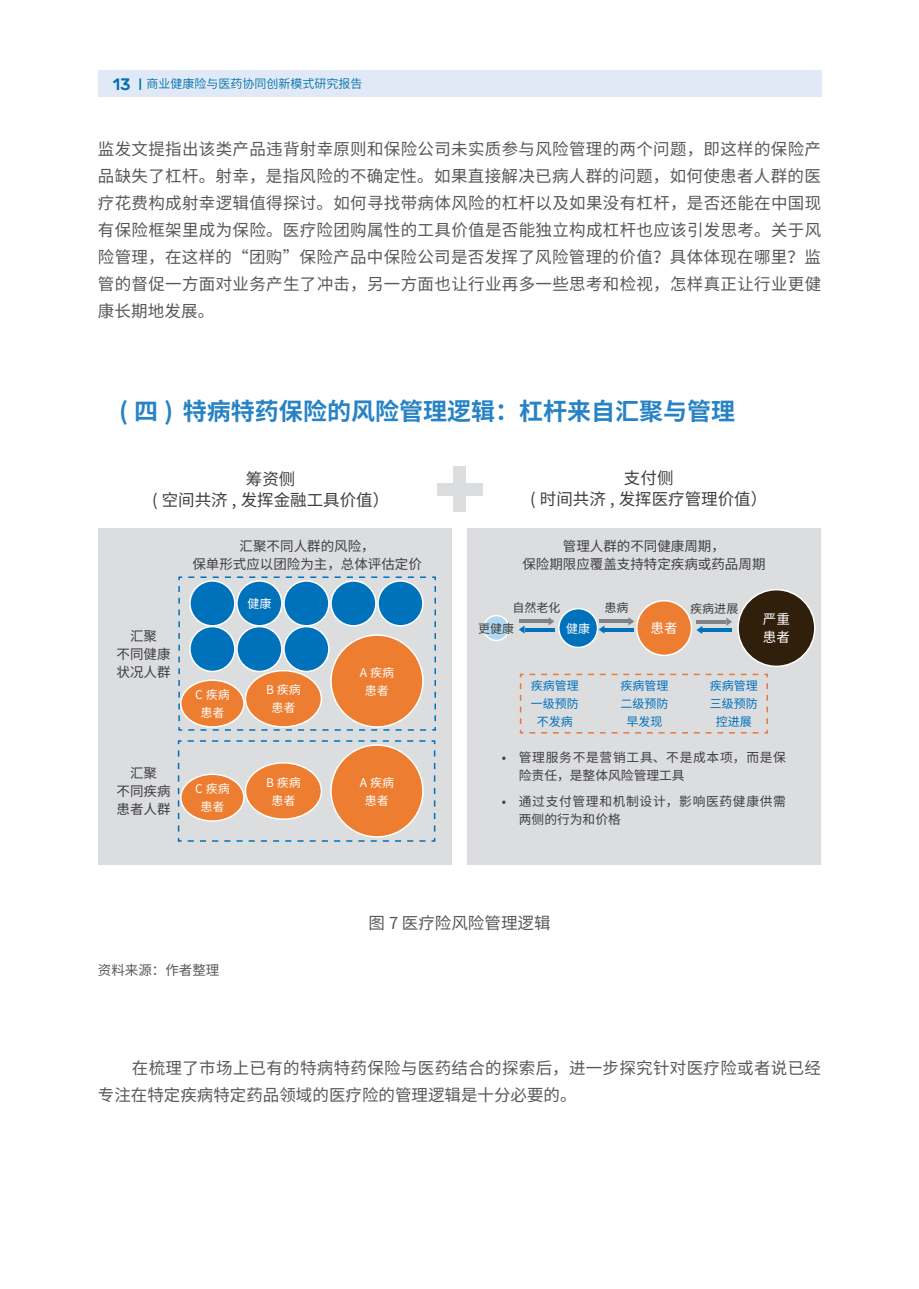
<style>
.page{position:relative;width:919px;height:1289px;background:#fff}
.page>*{position:absolute;margin:0;border:0;box-sizing:border-box;transform-origin:0 0}
.标题3{font:700 24px "Source Han Sans CN";color:#2783c5}
.图标题{font:16.5px/27px "Source Han Sans CN";letter-spacing:.02em;color:#57585a;text-align:justify}
.t1{font:16.5px "Source Han Sans CN";color:#3e3e3f}
.图标题-2{font:16.5px "Source Han Sans CN";color:#57585a}
.t2{font:13.5px/18px "Source Han Sans CN";color:#3e3e3f}
.t3{font:13.5px "Source Han Sans CN";color:#57585a}
.t4{font:13.5px "Source Han Sans CN";color:#fff}
.t5{font:12.75px/18px "Source Han Sans CN";letter-spacing:.05em;color:#3e3e3f}
.t6{font:12px "Source Han Sans CN";color:#fff}
.t7{font:12px/18px "Source Han Sans CN";color:#0072bc}
.t8{font:12px "Source Han Sans CN";color:#0072af}
.t9{font:12px "Source Han Sans CN";color:#3e3e3f}
.s1{font-family:"Rubik";font-weight:500;font-size:16.5px}
.s2{font-family:"Rubik";font-size:16.5px}
</style>
<div class="page">
<div style="left:98px;top:70px;width:723px;height:27px;background:#e1e9f6"></div>
<div style="left:467px;top:527px;width:353px;height:337px;background:#dcdddf"></div>
<div style="left:98px;top:528px;width:354px;height:337px;background:#dcdddf"></div>
<div style="left:437px;top:483px;width:45px;height:12px;background:#dcdddf"></div>
<div style="left:453px;top:466px;width:13px;height:46px;background:#dcdddf"></div>
<svg style="left:178px;top:576px;width:258px;height:155px"></svg>
<svg style="left:177px;top:740px;width:259px;height:102px"></svg>
<div style="left:738px;top:589px;width:76px;height:77px;background:#2f1f0b;border-radius:50%"></div>
<div style="left:737px;top:589px;width:78px;height:78px;border:2px solid #fff;border-radius:50%"></div>
<div style="left:636px;top:600px;width:55px;height:55px;background:#ed7d30;border-radius:50%"></div>
<div style="left:636px;top:600px;width:56px;height:56px;border:2px solid #fff;border-radius:50%"></div>
<div style="left:558px;top:608px;width:39px;height:39px;background:#0072bc;border-radius:50%"></div>
<div style="left:558px;top:608px;width:40px;height:40px;border:2px solid #fff;border-radius:50%"></div>
<div style="left:331px;top:635px;width:92px;height:92px;background:#ed7d30;border-radius:50%"></div>
<div style="left:330px;top:634px;width:93px;height:93px;border:2px solid #fff;border-radius:50%"></div>
<div style="left:245px;top:670px;width:76px;height:57px;background:#ed7d30;border-radius:50%"></div>
<div style="left:245px;top:670px;width:77px;height:57px;border:2px solid #fff;border-radius:50%"></div>
<div style="left:245px;top:762px;width:76px;height:57px;background:#ed7d30;border-radius:50%"></div>
<div style="left:245px;top:762px;width:77px;height:58px;border:2px solid #fff;border-radius:50%"></div>
<div style="left:181px;top:680px;width:63px;height:47px;background:#ed7d30;border-radius:50%"></div>
<div style="left:180px;top:679px;width:65px;height:48px;border:2px solid #fff;border-radius:50%"></div>
<div style="left:181px;top:774px;width:63px;height:47px;background:#ed7d30;border-radius:50%"></div>
<div style="left:180px;top:773px;width:65px;height:48px;border:2px solid #fff;border-radius:50%"></div>
<div style="left:331px;top:745px;width:92px;height:92px;background:#ed7d30;border-radius:50%"></div>
<div style="left:330px;top:744px;width:93px;height:93px;border:2px solid #fff;border-radius:50%"></div>
<div style="left:484px;top:615px;width:24px;height:25px;background:#b1d7f1;border-radius:50%"></div>
<div style="left:483px;top:615px;width:26px;height:26px;border:2px solid #fff;border-radius:50%"></div>
<svg style="left:519px;top:673px;width:249px;height:61px"></svg>
<hr style="left:524px;top:628px;width:30px;height:3px;background:#0072bc">
<svg style="left:519px;top:626px;width:5px;height:7px"></svg>
<hr style="left:519px;top:619px;width:29px;height:4px;background:#808285">
<svg style="left:548px;top:617px;width:6px;height:8px"></svg>
<hr style="left:604px;top:628px;width:30px;height:3px;background:#0072bc">
<svg style="left:599px;top:626px;width:5px;height:7px"></svg>
<hr style="left:598px;top:619px;width:30px;height:4px;background:#808285">
<svg style="left:628px;top:617px;width:6px;height:8px"></svg>
<hr style="left:702px;top:628px;width:30px;height:3px;background:#0072bc">
<svg style="left:696px;top:626px;width:6px;height:8px"></svg>
<hr style="left:696px;top:620px;width:30px;height:3px;background:#808285">
<svg style="left:726px;top:618px;width:6px;height:8px"></svg>
<p class="t8" style="left:113px;top:77px;width:251px"><span class="s1">13</span> <span class="s2">I</span> 商业健康险与医药协同创新模式研究报告</p>
<p class="图标题" style="left:98px;top:136px;width:725px">监发文提指出该类产品违背射幸原则和保险公司未实质参与风险管理的两个问题，即这样的保险产品缺失了杠杆。射幸，是指风险的不确定性。如果直接解决已病人群的问题，如何使患者人群的医疗花费构成射幸逻辑值得探讨。如何寻找带病体风险的杠杆以及如果没有杠杆，是否还能在中国现有保险框架里成为保险。医疗险团购属性的工具价值是否能独立构成杠杆也应该引发思考。关于风险管理，在这样的“团购”保险产品中保险公司是否发挥了风险管理的价值？具体体现在哪里？监管的督促一方面对业务产生了冲击，另一方面也让行业再多一些思考和检视，怎样真正让行业更健康长期地发展。</p>
<p class="标题3" style="left:119px;top:398px;width:617px">( 四 ) 特病特药保险的风险管理逻辑：杠杆来自汇聚与管理</p>
<p class="t1" style="left:246px;top:469px;width:51px">筹资侧</p>
<p class="t1" style="left:152px;top:490px;width:239px">( 空间共济 , 发挥金融工具价值）</p>
<p class="t2" style="left:239px;top:537px;width:136px">汇聚不同人群的风险，</p>
<p class="t2" style="left:192px;top:555px;width:231px">保单形式应以团险为主，总体评估定价</p>
<p class="t2" style="left:130px;top:627px;width:28px">汇聚</p>
<p class="t2" style="left:117px;top:645px;width:55px">不同健康状况人群</p>
<p class="t2" style="left:130px;top:764px;width:28px">汇聚</p>
<p class="t2" style="left:117px;top:782px;width:55px">不同疾病患者人群</p>
<p class="t6" style="left:247px;top:596px;width:25px">健康</p>
<p class="t6" style="left:195px;top:688px;width:36px">C 疾病</p>
<p class="t6" style="left:200px;top:706px;width:25px">患者</p>
<p class="t6" style="left:360px;top:665px;width:36px">A 疾病</p>
<p class="t6" style="left:266px;top:683px;width:36px">B 疾病</p>
<p class="t6" style="left:365px;top:683px;width:25px">患者</p>
<p class="t6" style="left:271px;top:701px;width:25px">患者</p>
<p class="t6" style="left:195px;top:782px;width:36px">C 疾病</p>
<p class="t6" style="left:200px;top:800px;width:25px">患者</p>
<p class="t6" style="left:266px;top:775px;width:36px">B 疾病</p>
<p class="t6" style="left:271px;top:793px;width:25px">患者</p>
<p class="t6" style="left:360px;top:775px;width:36px">A 疾病</p>
<p class="t6" style="left:365px;top:793px;width:25px">患者</p>
<p class="t1" style="left:624px;top:468px;width:51px">支付侧</p>
<p class="t1" style="left:530px;top:489px;width:239px">( 时间共济 , 发挥医疗管理价值）</p>
<p class="t2" style="left:563px;top:537px;width:163px">管理人群的不同健康周期，</p>
<p class="t2" style="left:522px;top:555px;width:244px">保险期限应覆盖支持特定疾病或药品周期</p>
<p class="t9" style="left:512px;top:601px;width:49px">自然老化</p>
<p class="t9" style="left:604px;top:601px;width:25px">患病</p>
<p class="t9" style="left:690px;top:601px;width:49px">疾病进展</p>
<p class="t9" style="left:478px;top:621px;width:37px">更健康</p>
<p class="t6" style="left:566px;top:621px;width:25px">健康</p>
<p class="t4" style="left:650px;top:620px;width:28px">患者</p>
<p class="t4" style="left:762px;top:611px;width:28px">严重</p>
<p class="t4" style="left:762px;top:629px;width:28px">患者</p>
<p class="t7" style="left:531px;top:677px;width:49px">疾病管理一级预防</p>
<p class="t7" style="left:537px;top:713px;width:37px">不发病</p>
<p class="t7" style="left:620px;top:677px;width:49px">疾病管理二级预防</p>
<p class="t7" style="left:626px;top:713px;width:37px">早发现</p>
<p class="t7" style="left:710px;top:677px;width:49px">疾病管理三级预防</p>
<p class="t7" style="left:716px;top:713px;width:37px">控进展</p>
<p class="t5" style="left:519px;top:748px;width:269px;text-indent:-17px">• 管理服务不是营销工具、不是成本项，而是保险责任，是整体风险管理工具</p>
<p class="t5" style="left:519px;top:793px;width:268px;text-indent:-17px">• 通过支付管理和机制设计，影响医药健康供需两侧的行为和价格</p>
<p class="t3" style="left:98px;top:962px;width:123px">资料来源：作者整理</p>
<p class="图标题-2" style="left:368px;top:914px;width:183px">图 7 医疗险风险管理逻辑</p>
<p class="图标题" style="left:98px;top:1055px;width:724px;text-indent:34px">在梳理了市场上已有的特病特药保险与医药结合的探索后，进一步探究针对医疗险或者说已经专注在特定疾病特定药品领域的医疗险的管理逻辑是十分必要的。</p>
</div>
